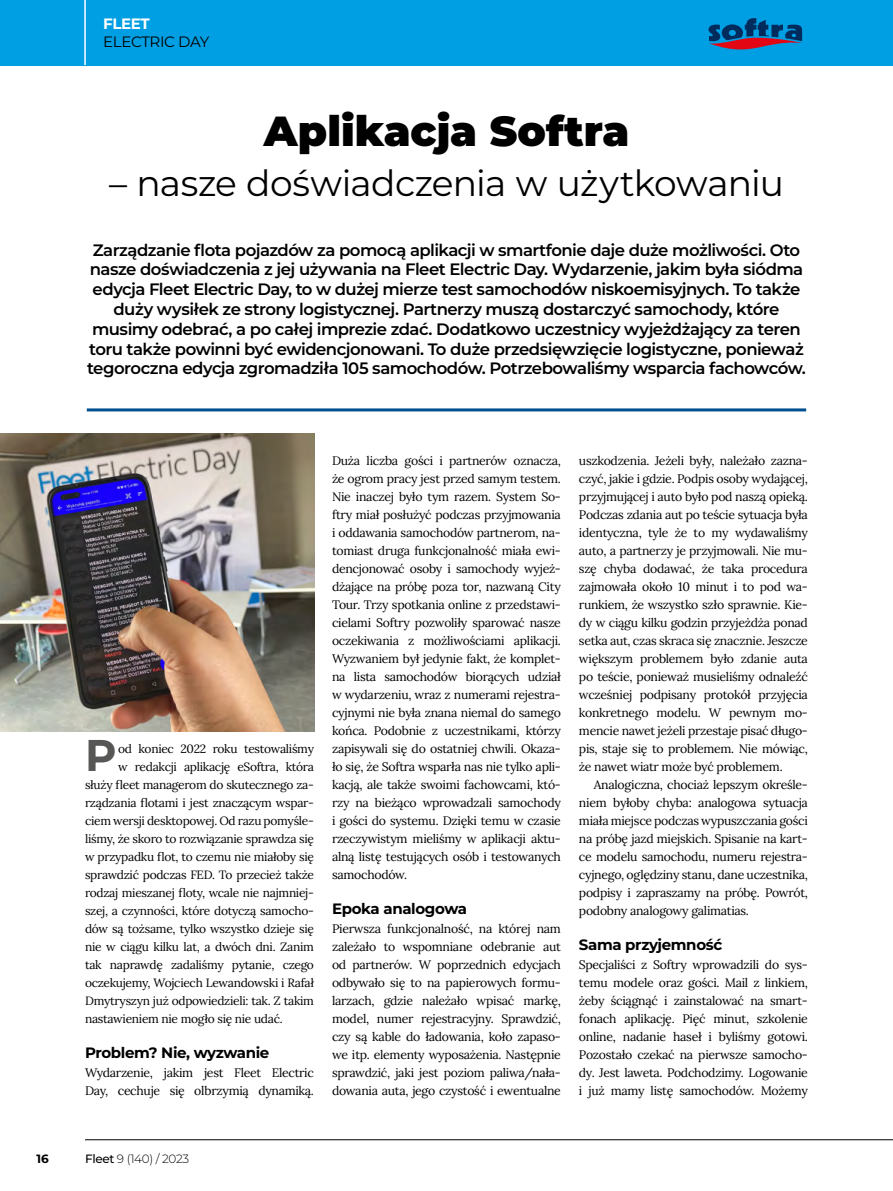
<style>
.page{position:relative;width:893px;height:1191px;background:#fff}
.page>*{position:absolute;margin:0;border:0;box-sizing:border-box;transform-origin:0 0}
.t1{font:700 44.4px "Montserrat";color:#575756}
.t2{font:900 42px "Montserrat";color:#000}
.t3{font:36px "Montserrat";letter-spacing:-.02em;color:#000}
.t4{font:600 16.5px/19.8px "Montserrat";letter-spacing:-.03em;color:#000;text-align:center}
.t5{font:700 15px "Montserrat";letter-spacing:-.025em;color:#000}
.t6{font:15px "Montserrat";letter-spacing:-.025em;color:#000}
.t7{font:700 15px "Montserrat";letter-spacing:-.025em;color:#fff}
.t8{font:12.3px/18px "Lora";letter-spacing:-.025em;color:#000;text-align:justify}
.t9{font:12px "Lora";letter-spacing:-.025em;color:#000}
.t10{font:300 12px "Montserrat";letter-spacing:-.025em;color:#000}
.t11{font:700 12px "Montserrat";color:#000}
.s1{font-weight:500}
</style>
<div class="page">
<div style="left:0;top:0;width:893px;height:65px;background:#009fe3"></div>
<hr style="left:84px;top:0;width:2px;height:65px;background:#fff">
<hr style="left:85px;top:1139px;width:808px;height:1px;background:#000">
<hr style="left:87px;top:408px;width:719px;height:3px;background:#004f91">
<img style="left:0;top:433px;width:315px;height:298px">
<svg style="left:708px;top:18px;width:94px;height:32px"></svg>
<p class="t7" style="left:103px;top:14px;width:48px">FLEET</p>
<p class="t6" style="left:103px;top:32px;width:108px">Electric Day</p>
<h2 class="t2" style="left:264px;top:103px;width:367px">Aplikacja Softra</h2>
<h3 class="t3" style="left:109px;top:159px;width:676px">– nasze doświadczenia w użytkowaniu</h3>
<p class="t4" style="left:87px;top:239px;width:720px">Zarządzanie flota pojazdów za pomocą aplikacji w smartfonie daje duże możliwości. Oto nasze doświadczenia z jej używania na Fleet Electric Day. Wydarzenie, jakim była siódma edycja Fleet Electric Day, to w dużej mierze test samochodów niskoemisyjnych. To także duży wysiłek ze strony logistycznej. Partnerzy muszą dostarczyć samochody, które musimy odebrać, a po całej imprezie zdać. Dodatkowo uczestnicy wyjeżdżający za teren toru także powinni być ewidencjonowani. To duże przedsięwzięcie logistyczne, ponieważ tegoroczna edycja zgromadziła 105 samochodów. Potrzebowaliśmy wsparcia fachowców.</p>
<h1 class="t1" style="left:85px;top:726px;width:33px">P</h1>
<p class="t9" style="left:118px;top:740px;width:197px">od koniec 2022 roku testowaliśmy</p>
<p class="t9" style="left:118px;top:758px;width:197px">w redakcji aplikację eSoftra, która</p>
<p class="t9" style="left:85px;top:776px;width:230px">służy fleet managerom do skutecznego za-</p>
<p class="t9" style="left:85px;top:794px;width:230px">rządzania flotami i jest znaczącym wspar-</p>
<p class="t9" style="left:85px;top:812px;width:230px">ciem wersji desktopowej. Od razu pomyśle-</p>
<p class="t9" style="left:85px;top:830px;width:230px">liśmy, że skoro to rozwiązanie sprawdza się</p>
<p class="t9" style="left:85px;top:848px;width:230px">w przypadku flot, to czemu nie miałoby się</p>
<p class="t9" style="left:85px;top:866px;width:230px">sprawdzić podczas FED. To przecież także</p>
<p class="t9" style="left:85px;top:884px;width:230px">rodzaj mieszanej floty, wcale nie najmniej-</p>
<p class="t9" style="left:85px;top:902px;width:230px">szej, a czynności, które dotyczą samocho-</p>
<p class="t9" style="left:85px;top:920px;width:230px">dów są tożsame, tylko wszystko dzieje się</p>
<p class="t9" style="left:85px;top:938px;width:230px">nie w ciągu kilku lat, a dwóch dni. Zanim</p>
<p class="t9" style="left:85px;top:956px;width:230px">tak naprawdę zadaliśmy pytanie, czego</p>
<p class="t9" style="left:85px;top:974px;width:230px">oczekujemy, Wojciech Lewandowski i Rafał</p>
<p class="t9" style="left:85px;top:992px;width:230px">Dmytryszyn już odpowiedzieli: tak. Z takim</p>
<p class="t9" style="left:85px;top:1010px;width:199px">nastawieniem nie mogło się nie udać.</p>
<p class="t5" style="left:85px;top:1042px;width:186px">Problem? Nie, wyzwanie</p>
<p class="t8" style="left:85px;top:1063px;width:230px">Wydarzenie, jakim jest Fleet Electric<br>Day, cechuje się olbrzymią dynamiką.</p>
<p class="t8" style="left:332px;top:451px;width:230px">Duża liczba gości i partnerów oznacza, że ogrom pracy jest przed samym testem.<br>Nie inaczej było tym razem. System So&shy;ftry miał posłużyć podczas przyjmowania i oddawania samochodów partnerom, na&shy;tomiast druga funkcjonalność miała ewi&shy;dencjonować osoby i samochody wyjeż&shy;dżające na próbę poza tor, nazwaną City Tour. Trzy spotkania online z przedstawi&shy;cielami Softry pozwoliły sparować nasze oczekiwania z możliwościami aplikacji.<br>Wyzwaniem był jedynie fakt, że komplet&shy;na lista samochodów biorących udział w wydarzeniu, wraz z numerami rejestra&shy;cyjnymi nie była znana niemal do samego końca. Podobnie z uczestnikami, którzy zapisywali się do ostatniej chwili. Okaza&shy;ło się, że Softra wsparła nas nie tylko apli&shy;kacją, ale także swoimi fachowcami, któ&shy;rzy na bieżąco wprowadzali samochody i gości do systemu. Dzięki temu w czasie rzeczywistym mieliśmy w aplikacji aktu&shy;alną listę testujących osób i testowanych samochodów.</p>
<p class="t5" style="left:332px;top:898px;width:137px">Epoka analogowa</p>
<p class="t8" style="left:332px;top:919px;width:230px">Pierwsza funkcjonalność, na której nam zależało to wspomniane odebranie aut od partnerów. W poprzednich edycjach odbywało się to na papierowych formu&shy;larzach, gdzie należało wpisać markę, model, numer rejestracyjny. Sprawdzić, czy są kable do ładowania, koło zapaso&shy;we itp. elementy wyposażenia. Następnie sprawdzić, jaki jest poziom paliwa/nała&shy;dowania auta, jego czystość i ewentualne</p>
<p class="t8" style="left:579px;top:451px;width:230px">uszkodzenia. Jeżeli były, należało zazna&shy;czyć, jakie i gdzie. Podpis osoby wydającej, przyjmującej i auto było pod naszą opieką.<br>Podczas zdania aut po teście sytuacja była identyczna, tyle że to my wydawaliśmy auto, a partnerzy je przyjmowali. Nie mu&shy;szę chyba dodawać, że taka procedura zajmowała około 10 minut i to pod wa&shy;runkiem, że wszystko szło sprawnie. Kie&shy;dy w ciągu kilku godzin przyjeżdża ponad setka aut, czas skraca się znacznie. Jeszcze większym problemem było zdanie auta po teście, ponieważ musieliśmy odnaleźć wcześniej podpisany protokół przyjęcia konkretnego modelu. W pewnym mo&shy;mencie nawet jeżeli przestaje pisać długo&shy;pis, staje się to problemem. Nie mówiąc, że nawet wiatr może być problemem.</p>
<p class="t8" style="left:579px;top:775px;width:230px;text-indent:15px">Analogiczna, chociaż lepszym określe&shy;niem byłoby chyba: analogowa sytuacja miała miejsce podczas wypuszczania gości na próbę jazd miejskich. Spisanie na kart&shy;ce modelu samochodu, numeru rejestra&shy;cyjnego, oględziny stanu, dane uczestnika, podpisy i zapraszamy na próbę. Powrót, podobny analogowy galimatias.</p>
<p class="t5" style="left:579px;top:934px;width:145px">Sama przyjemność</p>
<p class="t8" style="left:579px;top:955px;width:230px">Specjaliści z Softry wprowadzili do sys&shy;temu modele oraz gości. Mail z linkiem, żeby ściągnąć i zainstalować na smart&shy;fonach aplikację. Pięć minut, szkolenie online, nadanie haseł i byliśmy gotowi.<br>Pozostało czekać na pierwsze samocho&shy;dy. Jest laweta. Podchodzimy. Logowanie i już mamy listę samochodów. Możemy</p>
<p class="t11" style="left:36px;top:1150px;width:14px">16</p>
<p class="t10" style="left:85px;top:1150px;width:106px"><span class="s1">Fleet</span> 9 (140) / 2023</p>
</div>
